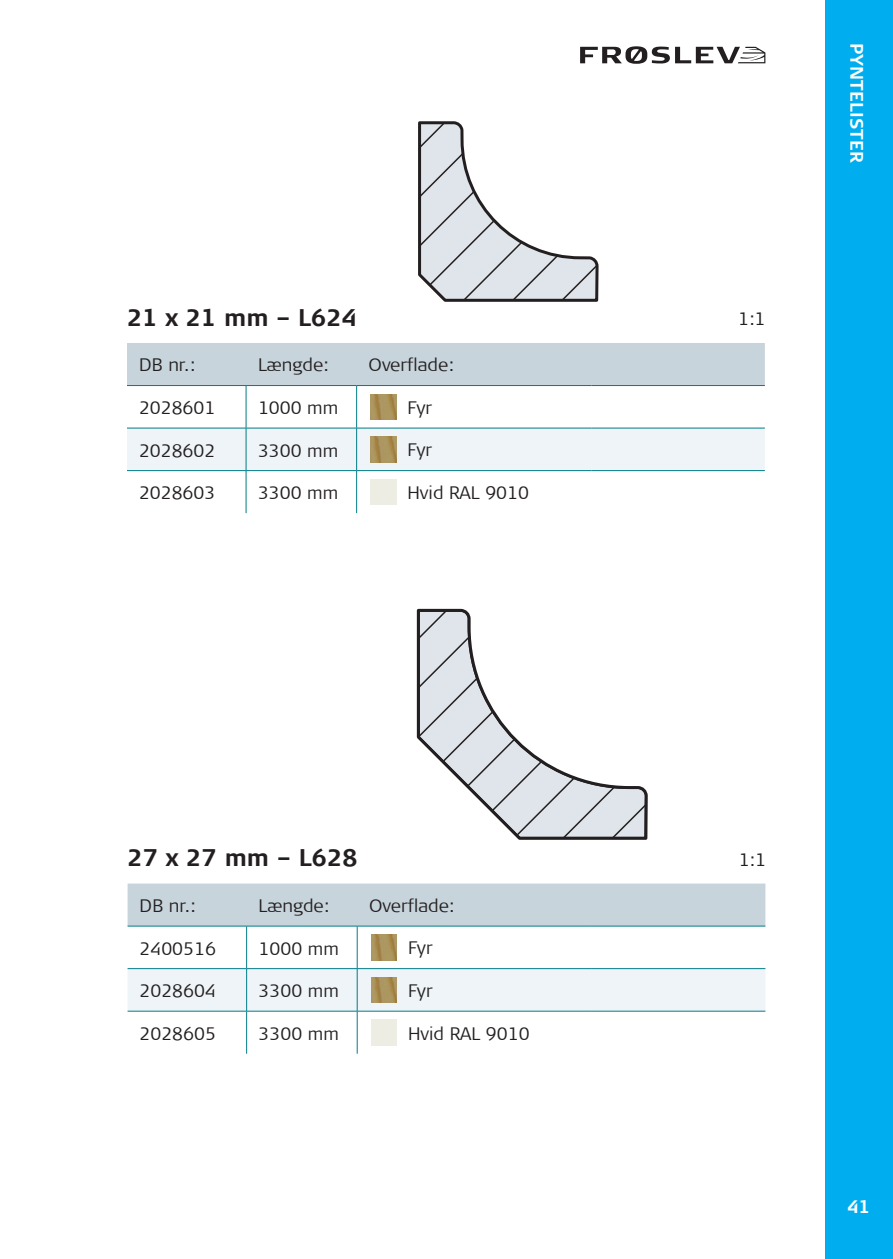
<style>
.page{position:relative;width:893px;height:1259px;background:#fff}
.page>*{position:absolute;margin:0;border:0;box-sizing:border-box;transform-origin:0 0}
.FRØ_Brød{font:700 24px "Signa Column";color:#231f20}
.FRØ_Brød-2{font:300 18px "Signa Column";color:#231f20}
.t1{font:700 18px "Signa Column";letter-spacing:.02em;color:#fff}
</style>
<div class="page">
<div style="left:825px;top:0;width:68px;height:1259px;background:#00aeef"></div>
<svg style="left:580px;top:46px;width:185px;height:18px"></svg>
<svg style="left:127px;top:343px;width:638px;height:170px"></svg>
<hr style="left:127px;top:385px;width:119px;height:1px;background:#007c86">
<hr style="left:246px;top:385px;width:111px;height:1px;background:#007c86">
<hr style="left:246px;top:386px;width:1px;height:42px;background:#007c86">
<hr style="left:357px;top:385px;width:234px;height:1px;background:#007c86">
<hr style="left:356px;top:386px;width:1px;height:42px;background:#007c86">
<hr style="left:591px;top:385px;width:174px;height:1px;background:#007c86">
<hr style="left:246px;top:428px;width:1px;height:42px;background:#007c86">
<hr style="left:357px;top:427px;width:234px;height:1px;background:#007c86">
<hr style="left:356px;top:428px;width:1px;height:42px;background:#007c86">
<hr style="left:591px;top:427px;width:174px;height:1px;background:#007c86">
<hr style="left:246px;top:471px;width:1px;height:42px;background:#007c86">
<hr style="left:357px;top:470px;width:234px;height:1px;background:#007c86">
<hr style="left:356px;top:471px;width:1px;height:42px;background:#007c86">
<hr style="left:591px;top:470px;width:174px;height:1px;background:#007c86">
<hr style="left:127px;top:427px;width:119px;height:1px;background:#007c86">
<hr style="left:246px;top:427px;width:111px;height:1px;background:#007c86">
<hr style="left:127px;top:470px;width:119px;height:1px;background:#007c86">
<hr style="left:246px;top:470px;width:111px;height:1px;background:#007c86">
<img style="left:371px;top:394px;width:25px;height:25px">
<img style="left:371px;top:436px;width:25px;height:26px">
<img style="left:371px;top:479px;width:25px;height:25px">
<svg style="left:128px;top:883px;width:637px;height:170px"></svg>
<hr style="left:128px;top:925px;width:119px;height:1px;background:#007c86">
<hr style="left:247px;top:925px;width:110px;height:1px;background:#007c86">
<hr style="left:246px;top:926px;width:1px;height:42px;background:#007c86">
<hr style="left:357px;top:925px;width:235px;height:1px;background:#007c86">
<hr style="left:357px;top:926px;width:1px;height:42px;background:#007c86">
<hr style="left:592px;top:925px;width:173px;height:1px;background:#007c86">
<hr style="left:246px;top:969px;width:1px;height:42px;background:#007c86">
<hr style="left:357px;top:968px;width:235px;height:1px;background:#007c86">
<hr style="left:357px;top:969px;width:1px;height:42px;background:#007c86">
<hr style="left:592px;top:968px;width:173px;height:1px;background:#007c86">
<hr style="left:246px;top:1011px;width:1px;height:42px;background:#007c86">
<hr style="left:357px;top:1010px;width:235px;height:1px;background:#007c86">
<hr style="left:357px;top:1011px;width:1px;height:42px;background:#007c86">
<hr style="left:592px;top:1010px;width:173px;height:1px;background:#007c86">
<hr style="left:128px;top:968px;width:119px;height:1px;background:#007c86">
<hr style="left:247px;top:968px;width:110px;height:1px;background:#007c86">
<hr style="left:128px;top:1010px;width:119px;height:1px;background:#007c86">
<hr style="left:247px;top:1010px;width:110px;height:1px;background:#007c86">
<img style="left:371px;top:934px;width:26px;height:26px">
<img style="left:371px;top:977px;width:26px;height:25px">
<img style="left:371px;top:1019px;width:26px;height:26px">
<svg style="left:418px;top:121px;width:181px;height:181px"></svg>
<svg style="left:416px;top:608px;width:232px;height:232px"></svg>
<p class="FRØ_Brød" style="left:127px;top:303px;width:232px">21 x 21 mm – L624</p>
<p class="FRØ_Brød-2" style="left:139px;top:355px;width:58px">DB nr.:</p>
<p class="FRØ_Brød-2" style="left:258px;top:355px;width:72px">Længde:</p>
<p class="FRØ_Brød-2" style="left:369px;top:355px;width:87px">Overflade:</p>
<p class="FRØ_Brød-2" style="left:139px;top:397px;width:78px">2028601</p>
<p class="FRØ_Brød-2" style="left:258px;top:397px;width:82px">1000 mm</p>
<p class="FRØ_Brød-2" style="left:407px;top:397px;width:26px">Fyr</p>
<p class="FRØ_Brød-2" style="left:139px;top:440px;width:78px">2028602</p>
<p class="FRØ_Brød-2" style="left:258px;top:440px;width:82px">3300 mm</p>
<p class="FRØ_Brød-2" style="left:407px;top:440px;width:26px">Fyr</p>
<p class="FRØ_Brød-2" style="left:139px;top:482px;width:78px">2028603</p>
<p class="FRØ_Brød-2" style="left:258px;top:482px;width:82px">3300 mm</p>
<p class="FRØ_Brød-2" style="left:407px;top:482px;width:123px">Hvid RAL 9010</p>
<p class="FRØ_Brød" style="left:128px;top:844px;width:232px">27 x 27 mm – L628</p>
<p class="FRØ_Brød-2" style="left:140px;top:895px;width:58px">DB nr.:</p>
<p class="FRØ_Brød-2" style="left:259px;top:895px;width:72px">Længde:</p>
<p class="FRØ_Brød-2" style="left:369px;top:895px;width:87px">Overflade:</p>
<p class="FRØ_Brød-2" style="left:140px;top:938px;width:78px">2400516</p>
<p class="FRØ_Brød-2" style="left:259px;top:938px;width:82px">1000 mm</p>
<p class="FRØ_Brød-2" style="left:408px;top:938px;width:26px">Fyr</p>
<p class="FRØ_Brød-2" style="left:140px;top:980px;width:78px">2028604</p>
<p class="FRØ_Brød-2" style="left:259px;top:980px;width:82px">3300 mm</p>
<p class="FRØ_Brød-2" style="left:408px;top:980px;width:26px">Fyr</p>
<p class="FRØ_Brød-2" style="left:140px;top:1023px;width:78px">2028605</p>
<p class="FRØ_Brød-2" style="left:259px;top:1023px;width:82px">3300 mm</p>
<p class="FRØ_Brød-2" style="left:408px;top:1023px;width:123px">Hvid RAL 9010</p>
<p class="FRØ_Brød-2" style="left:738px;top:309px;width:29px">1:1</p>
<p class="t1" style="left:867px;top:43px;width:122px;rotate:90deg">PYNTELISTER</p>
<p class="FRØ_Brød-2" style="left:739px;top:849px;width:29px">1:1</p>
<p class="t1" style="left:847px;top:1196px;width:25px">41</p>
</div>
